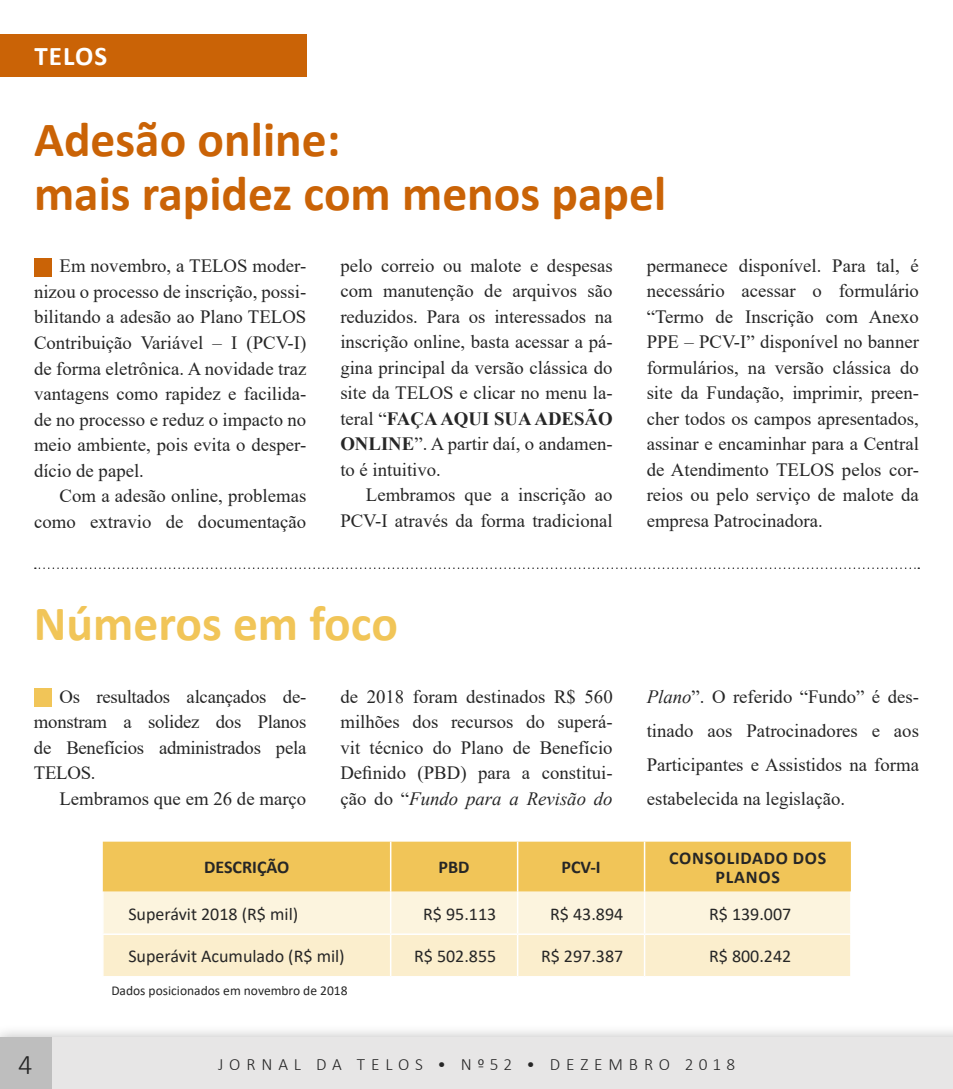
<style>
.page{position:relative;width:953px;height:1089px;background:#fff}
.page>*{position:absolute;margin:0;border:0;box-sizing:border-box;transform-origin:0 0}
.t1{font:700 49.5px/54px "Calibri";color:#ca6306}
.t2{font:700 49.5px "Calibri";color:#f1c558}
.t3{font:300 28.5px "Calibri";color:#262626}
.t4{font:700 27px "Calibri";letter-spacing:.04em;color:#fff}
.t5{font:18.75px/25.5px "Times New Roman";color:#262626;text-align:justify}
.t6{font:18px "Calibri";color:#262626}
.t7{font:700 18px/19.5px "Calibri";letter-spacing:.04em;color:#262626;text-align:center}
.t8{font:700 18px "Calibri";color:#262626}
.t9{font:300 17.25px "Calibri";letter-spacing:.34em;color:#262626}
.t10{font:13.5px "Calibri";color:#262626}
.s1{font-weight:700}
.s2{font-style:italic}
</style>
<div class="page">
<div style="left:0;top:34px;width:306px;height:43px;background:#ca6306"></div>
<div style="left:34px;top:258px;width:17px;height:19px;background:#ca6306"></div>
<svg style="left:103px;top:841px;width:747px;height:135px;background:#f7e0a6"></svg>
<hr style="left:390px;top:841px;width:1px;height:50px;background:#fff">
<hr style="left:517px;top:841px;width:1px;height:50px;background:#fff">
<hr style="left:643px;top:841px;width:2px;height:50px;background:#fff">
<hr style="left:102px;top:891px;width:2px;height:42px;background:#fff">
<hr style="left:390px;top:891px;width:1px;height:42px;background:#fff">
<hr style="left:517px;top:891px;width:1px;height:42px;background:#fff">
<hr style="left:643px;top:891px;width:2px;height:42px;background:#fff">
<hr style="left:102px;top:933px;width:288px;height:2px;background:#fff">
<hr style="left:102px;top:935px;width:2px;height:41px;background:#fff">
<hr style="left:390px;top:933px;width:127px;height:2px;background:#fff">
<hr style="left:390px;top:935px;width:1px;height:41px;background:#fff">
<hr style="left:517px;top:933px;width:127px;height:2px;background:#fff">
<hr style="left:517px;top:935px;width:1px;height:41px;background:#fff">
<hr style="left:644px;top:933px;width:207px;height:2px;background:#fff">
<hr style="left:643px;top:935px;width:2px;height:41px;background:#fff">
<div style="left:34px;top:688px;width:17px;height:19px;background:#f1c558"></div>
<svg style="left:35px;top:567px;width:884px;height:2px"></svg>
<div style="left:0;top:1023px;width:952px;height:66px;background:#000;opacity:.3"></div>
<div style="left:0;top:1037px;width:952px;height:52px;background:#e7e6e6"></div>
<div style="left:0;top:1037px;width:51px;height:52px;background:#bebebe"></div>
<h3 class="t4" style="left:35px;top:37px;width:74px">TELOS</h3>
<h1 class="t1" style="left:34px;top:112px;width:633px">Adesão online:<br>mais rapidez com menos papel</h1>
<p class="t5" style="left:340px;top:252px;width:274px">pelo correio ou malote e despesas com manutenção de arquivos são reduzidos. Para os interessados na inscrição online, basta acessar a pá&shy;gina principal da versão clássica do site da TELOS e clicar no menu la&shy;teral “<span class="s1">FAÇA AQUI SUA ADESÃO ONLINE</span>”. A partir daí, o andamen&shy;to é intuitivo.</p>
<p class="t5" style="left:340px;top:481px;width:274px;text-align:right">Lembramos que a inscrição ao<br>PCV-I através da forma tradicional</p>
<p class="t5" style="left:646px;top:252px;width:274px">permanece disponível. Para tal, é necessário acessar o formulário “Termo de Inscrição com Anexo PPE – PCV-I” disponível no banner formulários, na versão clássica do site da Fundação, imprimir, preen&shy;cher todos os campos apresentados, assinar e encaminhar para a Central de Atendimento TELOS pelos cor&shy;reios ou pelo serviço de malote da empresa Patrocinadora.</p>
<p class="t5" style="left:34px;top:253px;width:274px;text-indent:26px">Em novembro, a TELOS moder&shy;nizou o processo de inscrição, possi&shy;bilitando a adesão ao Plano TELOS Contribuição Variável – I (PCV-I) de forma eletrônica. A novidade traz vantagens como rapidez e facilida&shy;de no processo e reduz o impacto no meio ambiente, pois evita o desper&shy;dício de papel.</p>
<p class="t5" style="left:34px;top:482px;width:274px;text-align:right">Com a adesão online, problemas como extravio de documentação</p>
<h1 class="t2" style="left:34px;top:588px;width:365px">Números em foco</h1>
<p class="t5" style="left:34px;top:683px;width:274px;text-indent:26px">Os resultados alcançados de&shy;monstram a solidez dos Planos de Benefícios administrados pela TELOS.</p>
<p class="t5" style="left:59px;top:785px;width:248px">Lembramos que em 26 de março</p>
<p class="t5" style="left:340px;top:683px;width:274px">de 2018 foram destinados R$ 560 milhões dos recursos do superá&shy;vit técnico do Plano de Benefício Definido (PBD) para a constitui&shy;ção do “<span class="s2">Fundo para a Revisão do</span></p>
<p class="t5" style="left:646px;top:679px;width:274px;line-height:34px"><span class="s2">Plano</span>”. O referido “Fundo” é des&shy;tinado aos Patrocinadores e aos Participantes e Assistidos na forma estabelecida na legislação.</p>
<p class="t8" style="left:204px;top:854px;width:87px">DESCRIÇÃO</p>
<p class="t7" style="left:438px;top:857px;width:33px">PBD</p>
<p class="t7" style="left:561px;top:857px;width:41px">PCV-I</p>
<p class="t7" style="left:669px;top:847px;width:159px">CONSOLIDADO DOS<br>PLANOS</p>
<p class="t6" style="left:128px;top:901px;width:171px">Superávit 2018 (R$ mil)</p>
<p class="t6" style="left:423px;top:901px;width:75px">R$ 95.113</p>
<p class="t6" style="left:550px;top:901px;width:75px">R$ 43.894</p>
<p class="t6" style="left:709px;top:901px;width:84px">R$ 139.007</p>
<p class="t6" style="left:128px;top:943px;width:218px">Superávit Acumulado (R$ mil)</p>
<p class="t6" style="left:414px;top:943px;width:84px">R$ 502.855</p>
<p class="t6" style="left:541px;top:943px;width:84px">R$ 297.387</p>
<p class="t6" style="left:709px;top:943px;width:84px">R$ 800.242</p>
<p class="t10" style="left:111px;top:981px;width:238px">Dados posicionados em novembro de 2018</p>
<h2 class="t3" style="left:18px;top:1047px;width:16px">4</h2>
<p class="t9" style="left:218px;top:1053px;width:518px">JORNAL DA TELOS • Nº52 • DEZEMBRO 2018</p>
</div>
